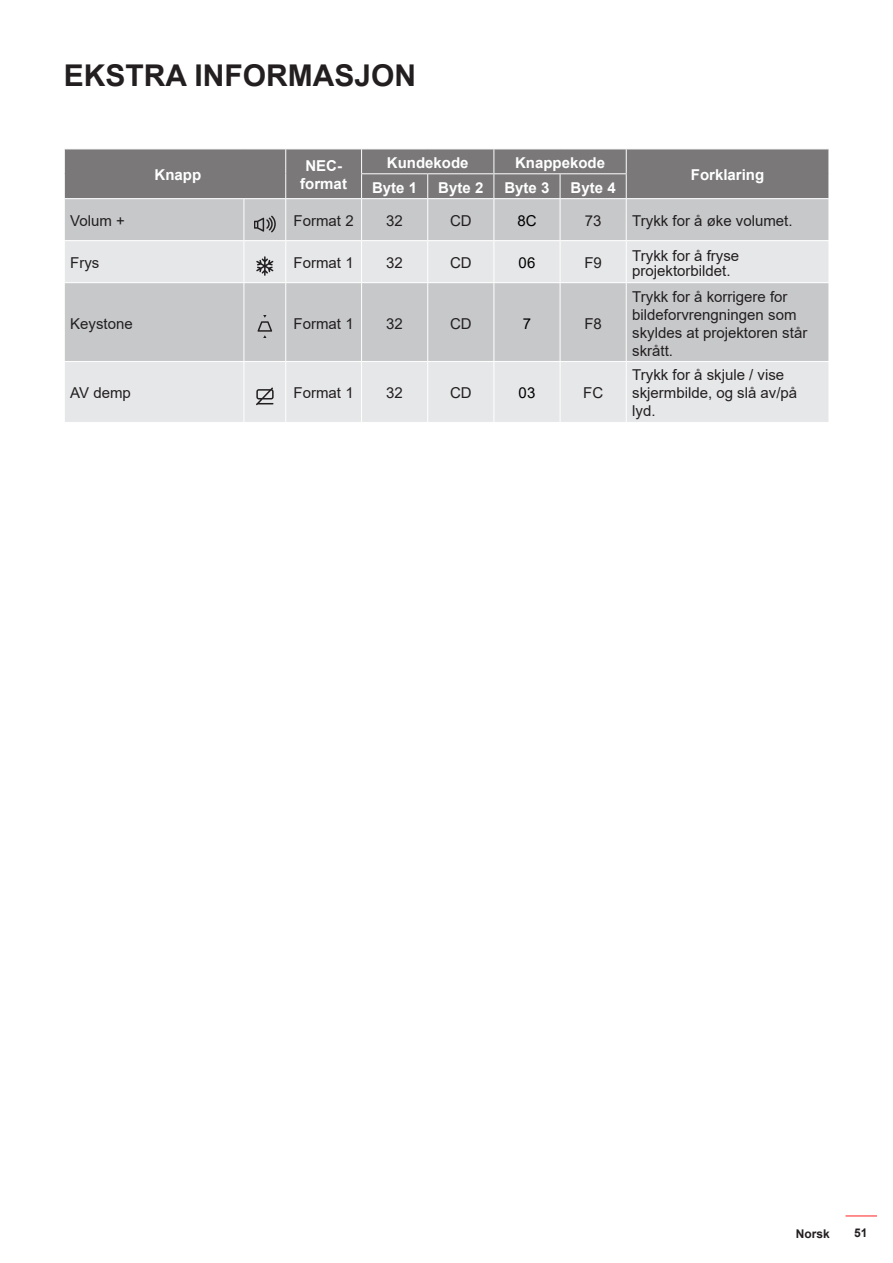
<style>
.page{position:relative;width:893px;height:1263px;background:#fff}
.page>*{position:absolute;margin:0;border:0;box-sizing:border-box;transform-origin:0 0}
.t1{font:700 30px "Arial";color:#231f20}
.t2{font:15px/18px "Arial";color:#231f20}
.Body{font:700 15px/18px "Arial";color:#fff;text-align:center}
.t3{font:15px "Arial";color:#000}
.t4{font:700 12px "Arial";color:#231f20}
</style>
<div class="page">
<hr style="left:845px;top:1215px;width:32px;height:1px;background:#ff1f20">
<div style="left:65px;top:199px;width:764px;height:41px;background:#c7c8ca"></div>
<svg style="left:65px;top:241px;width:764px;height:181px;background:#d8d9db"></svg>
<svg style="left:64px;top:149px;width:765px;height:50px;background:#817f80"></svg>
<hr style="left:493px;top:198px;width:67px;height:1px;background:#fff">
<hr style="left:560px;top:198px;width:67px;height:1px;background:#fff">
<hr style="left:244px;top:199px;width:1px;height:41px;background:#fff">
<hr style="left:285px;top:199px;width:1px;height:41px;background:#fff">
<hr style="left:361px;top:199px;width:1px;height:41px;background:#fff">
<hr style="left:427px;top:199px;width:1px;height:41px;background:#fff">
<hr style="left:493px;top:199px;width:1px;height:41px;background:#fff">
<hr style="left:560px;top:199px;width:1px;height:41px;background:#fff">
<hr style="left:626px;top:199px;width:1px;height:41px;background:#fff">
<hr style="left:244px;top:241px;width:1px;height:41px;background:#fff">
<hr style="left:285px;top:241px;width:1px;height:41px;background:#fff">
<hr style="left:361px;top:241px;width:1px;height:41px;background:#fff">
<hr style="left:427px;top:241px;width:1px;height:41px;background:#fff">
<hr style="left:493px;top:241px;width:1px;height:41px;background:#fff">
<hr style="left:560px;top:241px;width:1px;height:41px;background:#fff">
<hr style="left:626px;top:241px;width:1px;height:41px;background:#fff">
<hr style="left:64px;top:282px;width:180px;height:1px;background:#fff">
<hr style="left:244px;top:282px;width:42px;height:1px;background:#fff">
<hr style="left:244px;top:283px;width:1px;height:78px;background:#fff">
<hr style="left:286px;top:282px;width:76px;height:1px;background:#fff">
<hr style="left:285px;top:283px;width:1px;height:78px;background:#fff">
<hr style="left:362px;top:282px;width:66px;height:1px;background:#fff">
<hr style="left:361px;top:283px;width:1px;height:78px;background:#fff">
<hr style="left:428px;top:282px;width:66px;height:1px;background:#fff">
<hr style="left:427px;top:283px;width:1px;height:78px;background:#fff">
<hr style="left:494px;top:282px;width:66px;height:1px;background:#fff">
<hr style="left:493px;top:283px;width:1px;height:78px;background:#fff">
<hr style="left:560px;top:282px;width:66px;height:1px;background:#fff">
<hr style="left:560px;top:283px;width:1px;height:78px;background:#fff">
<hr style="left:626px;top:282px;width:203px;height:1px;background:#fff">
<hr style="left:626px;top:283px;width:1px;height:78px;background:#fff">
<hr style="left:64px;top:361px;width:180px;height:1px;background:#fff">
<hr style="left:244px;top:361px;width:42px;height:1px;background:#fff">
<hr style="left:244px;top:362px;width:1px;height:60px;background:#fff">
<hr style="left:286px;top:361px;width:76px;height:1px;background:#fff">
<hr style="left:285px;top:362px;width:1px;height:60px;background:#fff">
<hr style="left:362px;top:361px;width:66px;height:1px;background:#fff">
<hr style="left:361px;top:362px;width:1px;height:60px;background:#fff">
<hr style="left:428px;top:361px;width:66px;height:1px;background:#fff">
<hr style="left:427px;top:362px;width:1px;height:60px;background:#fff">
<hr style="left:494px;top:361px;width:66px;height:1px;background:#fff">
<hr style="left:493px;top:362px;width:1px;height:60px;background:#fff">
<hr style="left:560px;top:361px;width:66px;height:1px;background:#fff">
<hr style="left:560px;top:362px;width:1px;height:60px;background:#fff">
<hr style="left:626px;top:361px;width:203px;height:1px;background:#fff">
<hr style="left:626px;top:362px;width:1px;height:60px;background:#fff">
<svg style="left:254px;top:216px;width:21px;height:16px"></svg>
<svg style="left:256px;top:256px;width:17px;height:20px"></svg>
<svg style="left:254px;top:316px;width:21px;height:21px"></svg>
<svg style="left:256px;top:387px;width:18px;height:18px"></svg>
<h1 class="t1" style="left:64px;top:54px;width:354px">EKSTRA INFORMASJON</h1>
<p class="Body" style="left:154px;top:166px;width:48px">Knapp</p>
<p class="Body" style="left:300px;top:157px;width:48px">NEC&shy;format</p>
<p class="Body" style="left:387px;top:154px;width:83px">Kundekode</p>
<p class="Body" style="left:515px;top:154px;width:92px">Knappekode</p>
<p class="Body" style="left:372px;top:179px;width:47px">Byte 1</p>
<p class="Body" style="left:438px;top:179px;width:47px">Byte 2</p>
<p class="Body" style="left:504px;top:179px;width:47px">Byte 3</p>
<p class="Body" style="left:571px;top:179px;width:47px">Byte 4</p>
<p class="Body" style="left:691px;top:166px;width:75px">Forklaring</p>
<p class="t2" style="left:70px;top:212px;width:56px">Volum +</p>
<p class="t2" style="left:294px;top:212px;width:62px">Format 2</p>
<p class="t2" style="left:386px;top:212px;width:18px">32</p>
<p class="t2" style="left:450px;top:212px;width:23px">CD</p>
<p class="t3" style="left:517px;top:210px;width:21px">8C</p>
<p class="t2" style="left:585px;top:212px;width:18px">73</p>
<p class="t2" style="left:632px;top:212px;width:162px">Trykk for å øke volumet.</p>
<p class="t2" style="left:70px;top:254px;width:31px">Frys</p>
<p class="t2" style="left:294px;top:254px;width:62px">Format 1</p>
<p class="t2" style="left:386px;top:254px;width:18px">32</p>
<p class="t2" style="left:450px;top:254px;width:23px">CD</p>
<p class="t3" style="left:519px;top:252px;width:18px">06</p>
<p class="t2" style="left:584px;top:254px;width:19px">F9</p>
<p class="t2" style="left:632px;top:248px;width:108px;line-height:15px">Trykk for å fryse projektorbildet.</p>
<p class="t2" style="left:70px;top:314px;width:64px">Keystone</p>
<p class="t2" style="left:294px;top:314px;width:62px">Format 1</p>
<p class="t2" style="left:386px;top:314px;width:18px">32</p>
<p class="t2" style="left:450px;top:314px;width:23px">CD</p>
<p class="t3" style="left:523px;top:313px;width:10px">7</p>
<p class="t2" style="left:584px;top:314px;width:19px">F8</p>
<p class="t2" style="left:632px;top:287px;width:177px">Trykk for å korrigere for bildeforvrengningen som skyldes at projektoren står skrått.</p>
<p class="t2" style="left:70px;top:384px;width:62px">AV demp</p>
<p class="t2" style="left:294px;top:384px;width:62px">Format 1</p>
<p class="t2" style="left:386px;top:384px;width:18px">32</p>
<p class="t2" style="left:450px;top:384px;width:23px">CD</p>
<p class="t3" style="left:519px;top:383px;width:18px">03</p>
<p class="t2" style="left:583px;top:384px;width:21px">FC</p>
<p class="t2" style="left:632px;top:366px;width:167px">Trykk for å skjule / vise skjermbilde, og slå av/på lyd.</p>
<p class="t4" style="left:796px;top:1226px;width:36px">Norsk</p>
<p class="t4" style="left:854px;top:1224px;width:15px">51</p>
</div>
